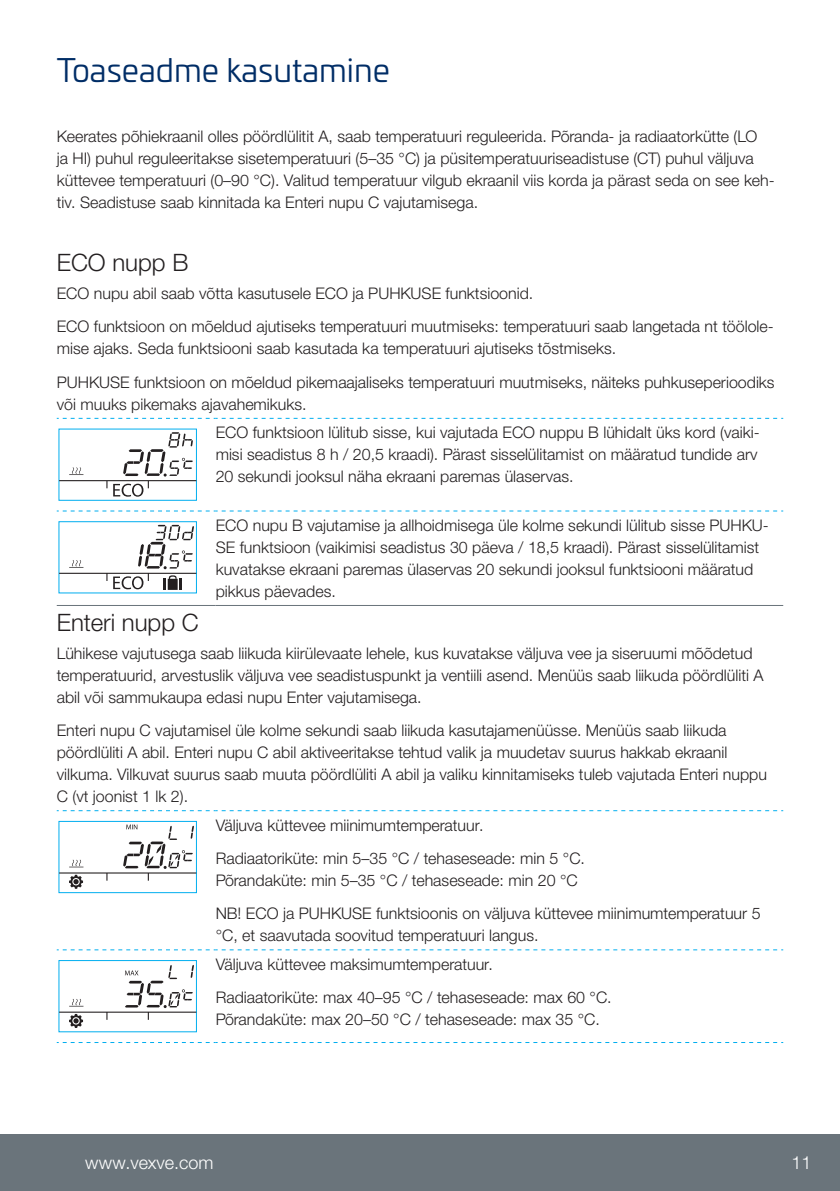
<style>
.page{position:relative;width:840px;height:1191px;background:#fff}
.page>*{position:absolute;margin:0;border:0;box-sizing:border-box;transform-origin:0 0}
.Otsikot{font:32px "Univia Pro";color:#002d66}
.Väliotsikko{font:300 24px "Helvetica Neue LTW1 G";color:#231f20}
.t1{font:300 18px "Helvetica Neue LTW1 G";color:#fff}
.Leipis{font:300 16px/22px "Helvetica Neue LTW1 G";color:#231f20}
</style>
<div class="page">
<svg style="left:57px;top:418px;width:725px;height:1px"></svg>
<svg style="left:57px;top:510px;width:725px;height:1px"></svg>
<hr style="left:57px;top:605px;width:158px;height:1px;background:#6a747b">
<hr style="left:215px;top:605px;width:567px;height:1px;background:#6a747b">
<svg style="left:57px;top:810px;width:725px;height:1px"></svg>
<svg style="left:57px;top:949px;width:725px;height:1px"></svg>
<svg style="left:57px;top:1042px;width:725px;height:1px"></svg>
<svg style="left:59px;top:432px;width:137px;height:64px"></svg>
<div style="left:59px;top:521px;width:138px;height:72px;border:1px solid #00aeef"></div>
<svg style="left:59px;top:525px;width:137px;height:65px"></svg>
<div style="left:59px;top:821px;width:138px;height:72px;border:1px solid #00aeef"></div>
<svg style="left:59px;top:824px;width:137px;height:64px"></svg>
<div style="left:59px;top:960px;width:138px;height:72px;border:1px solid #00aeef"></div>
<svg style="left:59px;top:965px;width:137px;height:63px"></svg>
<div style="left:0;top:1134px;width:839px;height:57px;background:#6a747b"></div>
<p class="Otsikot" style="left:57px;top:47px;width:334px">Toaseadme kasutamine</p>
<p class="Leipis" style="left:57px;top:125px;width:719px">Keerates põhiekraanil olles pöördlülitit A, saab temperatuuri reguleerida. Põranda- ja radiaatorkütte (LO<br>ja HI) puhul reguleeritakse sisetemperatuuri (5–35 °C) ja püsitemperatuuriseadistuse (CT) puhul väljuva küttevee temperatuuri (0–90 °C). Valitud temperatuur vilgub ekraanil viis korda ja pärast seda on see keh&shy;tiv. Seadistuse saab kinnitada ka Enteri nupu C vajutamisega.</p>
<p class="Väliotsikko" style="left:57px;top:248px;width:133px">ECO nupp B</p>
<p class="Leipis" style="left:57px;top:282px;width:478px">ECO nupu abil saab võtta kasutusele ECO ja PUHKUSE funktsioonid.</p>
<p class="Leipis" style="left:57px;top:316px;width:718px">ECO funktsioon on mõeldud ajutiseks temperatuuri muutmiseks: temperatuuri saab langetada nt töölole&shy;mise ajaks. Seda funktsiooni saab kasutada ka temperatuuri ajutiseks tõstmiseks.</p>
<p class="Leipis" style="left:57px;top:371px;width:719px">PUHKUSE funktsioon on mõeldud pikemaajaliseks temperatuuri muutmiseks, näiteks puhkuseperioodiks või muuks pikemaks ajavahemikuks.</p>
<p class="Leipis" style="left:215px;top:421px;width:545px">ECO funktsioon lülitub sisse, kui vajutada ECO nuppu B lühidalt üks kord (vaiki&shy;misi seadistus 8 h / 20,5 kraadi). Pärast sisselülitamist on määratud tundide arv<br>20 sekundi jooksul näha ekraani paremas ülaservas.</p>
<p class="Leipis" style="left:215px;top:514px;width:554px">ECO nupu B vajutamise ja allhoidmisega üle kolme sekundi lülitub sisse PUHKU-SE funktsioon (vaikimisi seadistus 30 päeva / 18,5 kraadi). Pärast sisselülitamist kuvatakse ekraani paremas ülaservas 20 sekundi jooksul funktsiooni määratud pikkus päevades.</p>
<p class="Väliotsikko" style="left:57px;top:608px;width:143px">Enteri nupp C</p>
<p class="Leipis" style="left:57px;top:642px;width:708px">Lühikese vajutusega saab liikuda kiirülevaate lehele, kus kuvatakse väljuva vee ja siseruumi mõõdetud temperatuurid, arvestuslik väljuva vee seadistuspunkt ja ventiili asend. Menüüs saab liikuda pöördlüliti A abil või sammukaupa edasi nupu Enter vajutamisega.</p>
<p class="Leipis" style="left:57px;top:719px;width:711px">Enteri nupu C vajutamisel üle kolme sekundi saab liikuda kasutajamenüüsse. Menüüs saab liikuda pöördlüliti A abil. Enteri nupu C abil aktiveeritakse tehtud valik ja muudetav suurus hakkab ekraanil vilkuma. Vilkuvat suurus saab muuta pöördlüliti A abil ja valiku kinnitamiseks tuleb vajutada Enteri nuppu C (vt joonist 1 lk 2).</p>
<p class="Leipis" style="left:215px;top:814px;width:269px">Väljuva küttevee miinimumtemperatuur.</p>
<p class="Leipis" style="left:215px;top:847px;width:370px">Radiaatoriküte: min 5–35 °C / tehaseseade: min 5 °C.<br>Põrandaküte: min 5–35 °C / tehaseseade: min 20 °C</p>
<p class="Leipis" style="left:215px;top:902px;width:546px">NB! ECO ja PUHKUSE funktsioonis on väljuva küttevee miinimumtemperatuur 5 °C, et saavutada soovitud temperatuuri langus.</p>
<p class="Leipis" style="left:215px;top:953px;width:279px">Väljuva küttevee maksimumtemperatuur.</p>
<p class="Leipis" style="left:215px;top:986px;width:397px">Radiaatoriküte: max 40–95 °C / tehaseseade: max 60 °C.<br>Põrandaküte: max 20–50 °C / tehaseseade: max 35 °C.</p>
<p class="t1" style="left:85px;top:1151px;width:130px">www.vexve.com</p>
<p class="t1" style="left:791px;top:1151px;width:22px">11</p>
</div>
